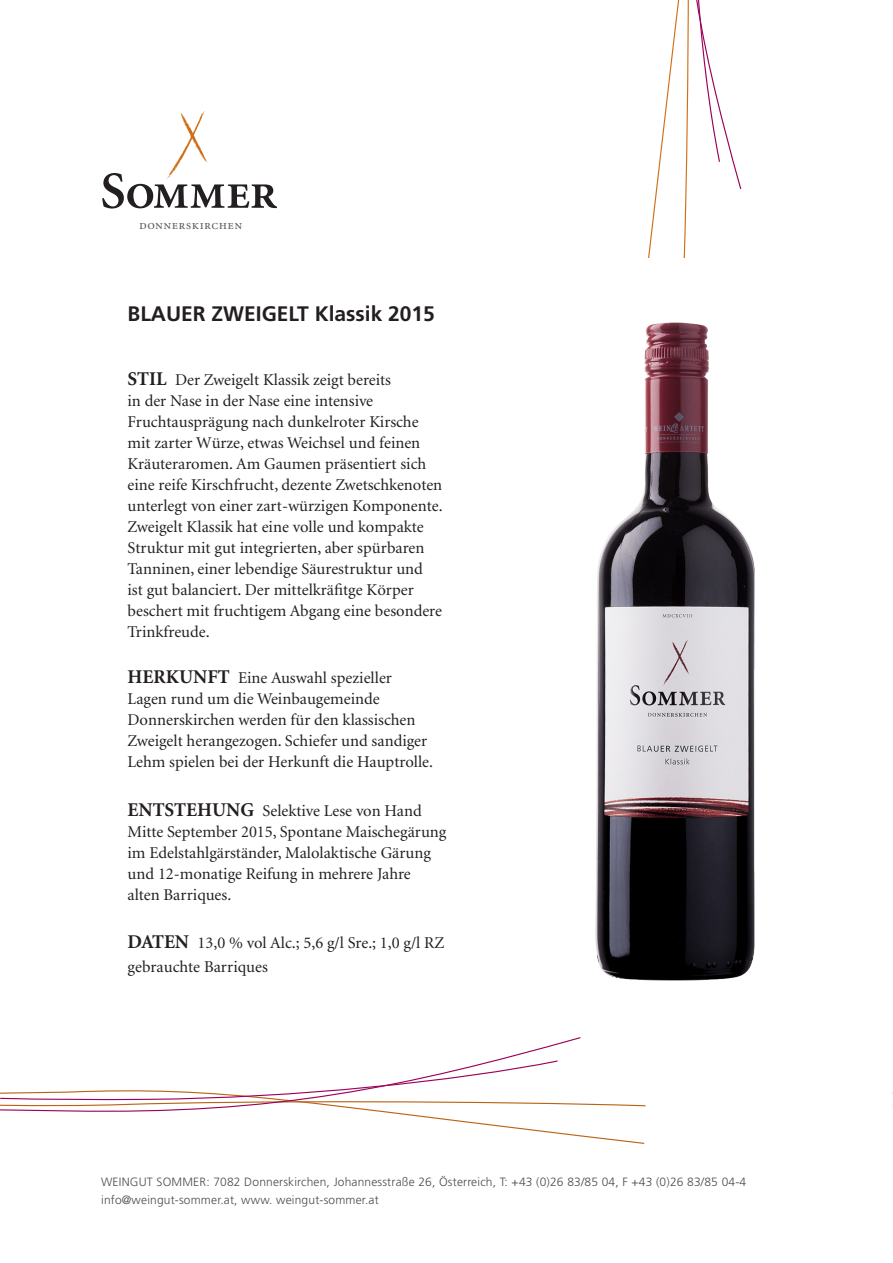
<style>
.page{position:relative;width:893px;height:1263px;background:#fff}
.page>*{position:absolute;margin:0;border:0;box-sizing:border-box;transform-origin:0 0}
.t1{font:700 21px "Frutiger";color:#231f20}
.copy{font:16.5px/21px "Minion";color:#231f20}
.t2{font:13.35px "Minion Exp";letter-spacing:.03em;color:#5c5c5f}
.t3{font:300 12px "Frutiger";letter-spacing:.015em;color:#4b4c4d}
.s1{font-weight:700;font-size:19.5px}
</style>
<div class="page">
<svg style="left:102px;top:173px;width:175px;height:36px"></svg>
<img style="left:163px;top:111px;width:51px;height:68px">
<img style="left:595px;top:322px;width:160px;height:659px">
<svg style="left:0;top:1060px;width:646px;height:84px"></svg>
<svg style="left:648px;top:0;width:94px;height:258px"></svg>
<p class="t2" style="left:139px;top:220px;width:105px">donnerskirchen</p>
<p class="t1" style="left:128px;top:302px;width:309px">BLAUER ZWEIGELT Klassik 2015</p>
<p class="copy" style="left:128px;top:370px;width:317px"><span class="s1">STIL</span> Der Zweigelt Klassik zeigt bereits<br>in der Nase in der Nase eine intensive Fruchtausprägung nach dunkelroter Kirsche mit zarter Würze, etwas Weichsel und feinen Kräuteraromen. Am Gaumen präsentiert sich eine reife Kirschfrucht, dezente Zwetschkenoten unterlegt von einer zart-würzigen Komponente.<br>Zweigelt Klassik hat eine volle und kompakte Struktur mit gut integrierten, aber spürbaren Tanninen, einer lebendige Säurestruktur und<br>ist gut balanciert. Der mittelkräfitge Körper beschert mit fruchtigem Abgang eine besondere Trinkfreude.</p>
<p class="copy" style="left:128px;top:668px;width:307px"><span class="s1">HERKUNFT</span> Eine Auswahl spezieller Lagen rund um die Weinbaugemeinde Donnerskirchen werden für den klassischen Zweigelt herangezogen. Schiefer und sandiger Lehm spielen bei der Herkunft die Hauptrolle.</p>
<p class="copy" style="left:128px;top:800px;width:320px"><span class="s1">ENTSTEHUNG</span> Selektive Lese von Hand Mitte September 2015, Spontane Maischegärung im Edelstahlgärständer, Malolaktische Gärung und 12-monatige Reifung in mehrere Jahre alten Barriques.</p>
<p class="copy" style="left:128px;top:933px;width:318px"><span class="s1">DATEN</span> 13,0 % vol Alc.; 5,6 g/l Sre.; 1,0 g/l RZ</p>
<p class="copy" style="left:128px;top:956px;width:142px">gebrauchte Barriques</p>
<p class="t3" style="left:101px;top:1175px;width:647px">WEINGUT SOMMER: 7082 Donnerskirchen, Johannesstraße 26, Österreich, T: +43 (0)26 83/85 04, F +43 (0)26 83/85 04-4</p>
<p class="t3" style="left:101px;top:1193px;width:279px">info@weingut-sommer.at, www. weingut-sommer.at</p>
</div>
